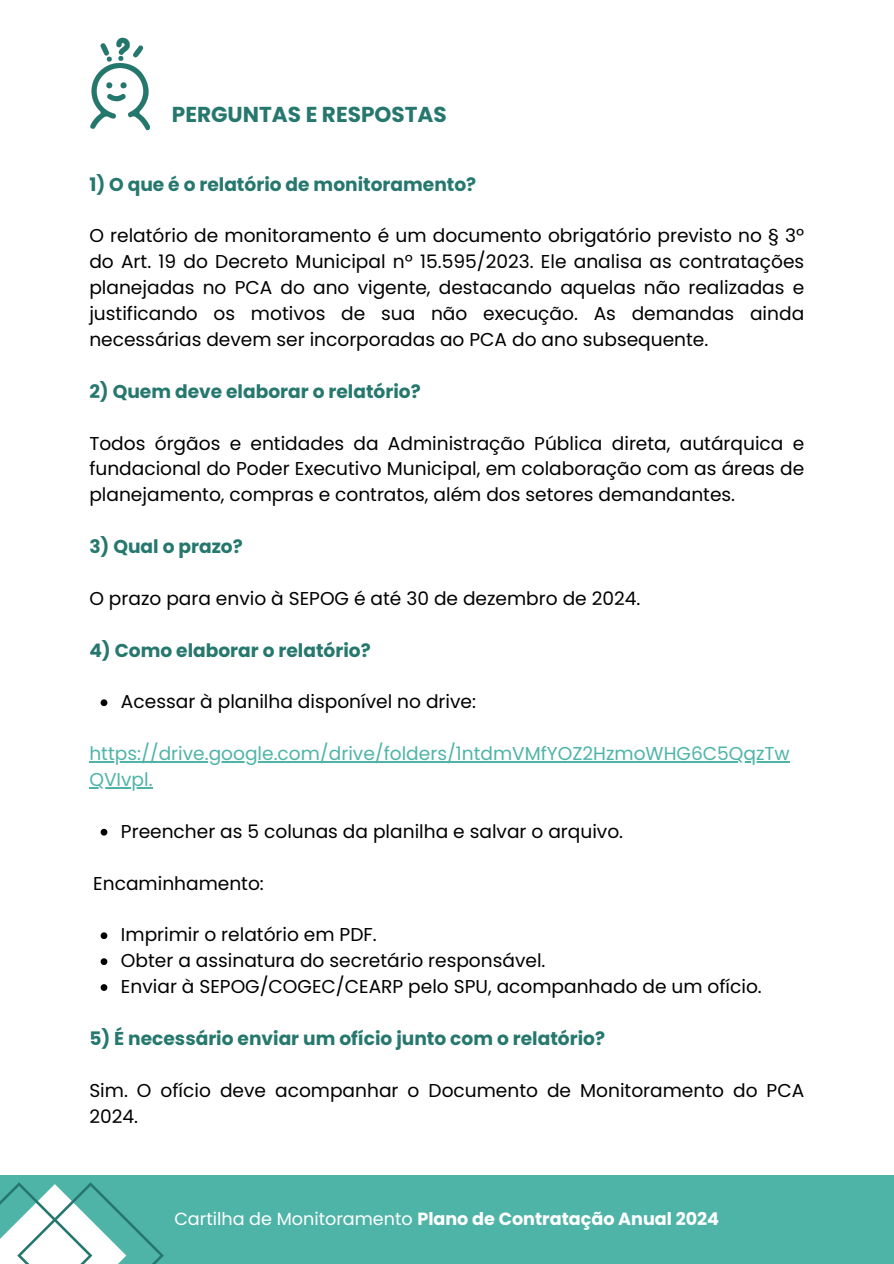
<style>
.page{position:relative;width:894px;height:1264px;background:#fff}
.page>*{position:absolute;margin:0;border:0;box-sizing:border-box;transform-origin:0 0}
.t1{font:700 21.6px "Poppins";color:#26786e}
.t2{font:18.6px/25.8px "Poppins";color:#000;text-align:justify}
.t3{font:700 18.6px "Poppins";color:#26786e}
.t4{font:18.6px "Poppins";color:#4fb4a8}
.t5{font:700 17.55px "Poppins";color:#fff}
.s1{font-weight:400}
</style>
<div class="page">
<svg style="left:101px;top:699px;width:6px;height:7px"></svg>
<hr style="left:89px;top:761px;width:700px;height:1px;background:#4fb4a8">
<hr style="left:89px;top:787px;width:64px;height:1px;background:#4fb4a8">
<svg style="left:101px;top:828px;width:6px;height:7px"></svg>
<svg style="left:101px;top:932px;width:6px;height:7px"></svg>
<svg style="left:101px;top:958px;width:6px;height:7px"></svg>
<svg style="left:101px;top:984px;width:6px;height:6px"></svg>
<div style="left:0;top:1175px;width:893px;height:88px;background:#4fb4a8"></div>
<svg style="left:0;top:1182px;width:164px;height:81px"></svg>
<img style="left:90px;top:37px;width:60px;height:94px">
<p class="t1" style="left:172px;top:99px;width:276px">PERGUNTAS E RESPOSTAS</p>
<p class="t3" style="left:89px;top:171px;width:388px">1) O que é o relatório de monitoramento?</p>
<h1 class="t2" style="left:89px;top:223px;width:716px">O relatório de monitoramento é um documento obrigatório previsto no § 3º do Art. 19 do Decreto Municipal nº 15.595/2023. Ele analisa as contratações planejadas no PCA do ano vigente, destacando aquelas não realizadas e justificando os motivos de sua não execução. As demandas ainda necessárias devem ser incorporadas ao PCA do ano subsequente.</h1>
<p class="t3" style="left:89px;top:378px;width:333px">2) Quem deve elaborar o relatório?</p>
<p class="t2" style="left:89px;top:430px;width:716px">Todos órgãos e entidades da Administração Pública direta, autárquica e fundacional do Poder Executivo Municipal, em colaboração com as áreas de planejamento, compras e contratos, além dos setores demandantes.</p>
<h2 class="t3" style="left:89px;top:533px;width:155px">3) Qual o prazo?</h2>
<p class="t2" style="left:89px;top:585px;width:552px">O prazo para envio à SEPOG é até 30 de dezembro de 2024.</p>
<h2 class="t3" style="left:89px;top:637px;width:283px">4) Como elaborar o relatório?</h2>
<p class="t2" style="left:121px;top:689px;width:356px">Acessar à planilha disponível no drive:</p>
<h2 class="t4" style="left:89px;top:740px;width:701px">https://drive.google.com/drive/folders/1ntdmVMfYOZ2HzmoWHG6C5QqzTw</h2>
<p class="t4" style="left:89px;top:766px;width:65px">QVIvpl.</p>
<p class="t2" style="left:121px;top:818px;width:503px">Preencher as 5 colunas da planilha e salvar o arquivo.</p>
<p class="t2" style="left:93px;top:870px;width:172px">Encaminhamento:</p>
<p class="t2" style="left:121px;top:922px;width:257px">Imprimir o relatório em PDF.</p>
<p class="t2" style="left:121px;top:947px;width:426px">Obter a assinatura do secretário responsável.</p>
<p class="t2" style="left:121px;top:973px;width:642px">Enviar à SEPOG/COGEC/CEARP pelo SPU, acompanhado de um ofício.</p>
<p class="t3" style="left:89px;top:1025px;width:517px">5) É necessário enviar um ofício junto com o relatório?</p>
<p class="t2" style="left:89px;top:1077px;width:716px">Sim. O ofício deve acompanhar o Documento de Monitoramento do PCA<br>2024.</p>
<h2 class="t5" style="left:174px;top:1206px;width:546px"><span class="s1">Cartilha de Monitoramento</span> Plano de Contratação Anual 2024</h2>
</div>
